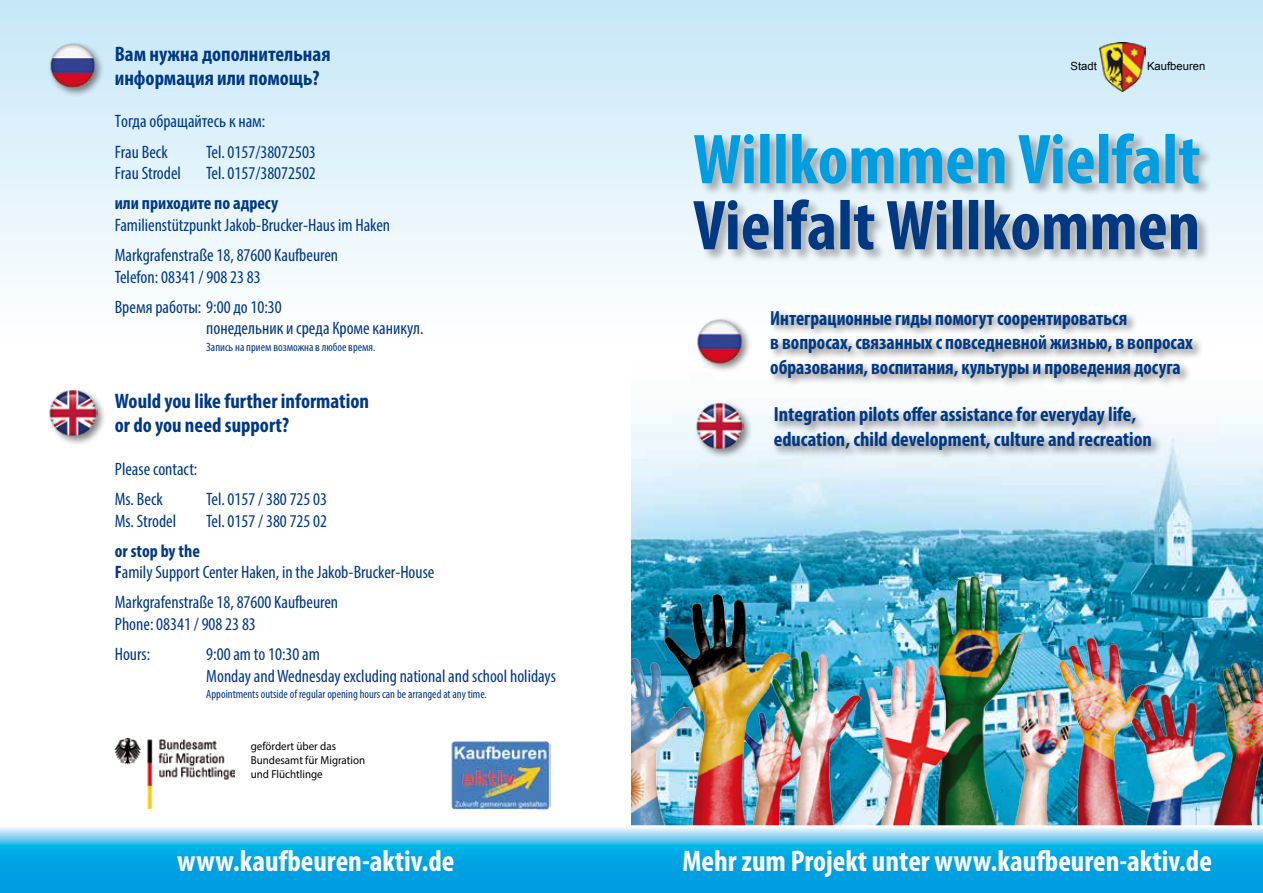
<style>
.page{position:relative;width:1263px;height:893px;background:#fff}
.page>*{position:absolute;margin:0;border:0;box-sizing:border-box;transform-origin:0 0}
.t1{font:700 condensed 30px "Myriad Pro";color:#fff}
.t2{font:700 condensed 21px/24px "Myriad Pro";color:#003882}
.t3{font:700 condensed 20.55px/24.6px "Myriad Pro";color:#003882;scale:.95 1}
.t4{font:700 condensed 20.55px/24.6px "Myriad Pro";color:#003882}
.t5{font:condensed 18px/30.2px "Myriad Pro";color:#003882}
.t6{font:700 condensed 18px "Myriad Pro";color:#003882}
.t7{font:condensed 12px "Myriad Pro";color:#003882}
.t8{font:11.55px/14px "Myriad Pro";color:#000;scale:.95 1}
.t9{font:11.25px "Arial";color:#000}
.s1{font-weight:700}
</style>
<div class="page">
<div style="left:0;top:0;width:1263px;height:345px;background:linear-gradient(to bottom,#c5e7f8,#fff)"></div>
<img style="left:631px;top:416px;width:632px;height:103px">
<div style="left:693px;top:133px;width:520px;height:130px;background:#000;opacity:.3"></div>
<svg style="left:693px;top:199px;width:504px;height:51px;background:#708fb4"></svg>
<svg style="left:694px;top:133px;width:505px;height:51px;background:#6abcdf"></svg>
<img style="left:631px;top:519px;width:632px;height:306px">
<svg style="left:0;top:827px;width:1263px;height:66px;background:#27b1e6"></svg>
<img style="left:114px;top:738px;width:121px;height:70px">
<img style="left:451px;top:741px;width:100px;height:69px">
<div style="left:771px;top:404px;width:391px;height:56px;background:#000;opacity:.5"></div>
<img style="left:1100px;top:43px;width:45px;height:48px">
<div style="left:768px;top:308px;width:436px;height:81px;background:#000;opacity:.5"></div>
<div style="left:694px;top:400px;width:59px;height:60px;background:#000;opacity:.5"></div>
<img style="left:695px;top:402px;width:48px;height:49px">
<div style="left:694px;top:316px;width:59px;height:58px;background:#000;opacity:.5"></div>
<img style="left:695px;top:317px;width:48px;height:47px">
<div style="left:48px;top:40px;width:58px;height:59px;background:#000;opacity:.5"></div>
<img style="left:48px;top:41px;width:49px;height:48px">
<div style="left:48px;top:387px;width:59px;height:60px;background:#000;opacity:.5"></div>
<img style="left:49px;top:388px;width:48px;height:50px">
<p class="t2" style="left:115px;top:41px;width:217px">Вам нужна дополнительная информация или помощь?</p>
<p class="t5" style="left:115px;top:106px;width:152px">Tогда обращайтесь к нам:<br>Frau Beck</p>
<p class="t5" style="left:206px;top:136px;width:111px">Tel. 0157/38072503</p>
<p class="t5" style="left:115px;top:158px;width:68px">Frau Strodel</p>
<p class="t5" style="left:206px;top:158px;width:111px">Tel. 0157/38072502</p>
<p class="t6" style="left:115px;top:192px;width:165px">или приходите по адресу</p>
<p class="t5" style="left:115px;top:210px;width:277px">Familienstützpunkt Jakob-Brucker-Haus im Haken<br>Markgrafenstraße 18, 87600 Kaufbeuren</p>
<p class="t5" style="left:115px;top:261px;width:168px">Telefon: 08341 / 908 23 83<br>Время работы: 9:00 до 10:30</p>
<p class="t5" style="left:206px;top:313px;width:219px">понедельник и среда Кроме каникул.</p>
<p class="t7" style="left:206px;top:340px;width:171px">Запись на прием возможна в любое время.</p>
<p class="t2" style="left:115px;top:389px;width:256px">Would you like further information or do you need support?</p>
<p class="t5" style="left:115px;top:454px;width:84px">Please contact:<br>Ms. Beck</p>
<p class="t5" style="left:206px;top:484px;width:122px">Tel. 0157 / 380 725 03</p>
<p class="t5" style="left:115px;top:505px;width:63px">Ms. Strodel</p>
<p class="t5" style="left:206px;top:505px;width:122px">Tel. 0157 / 380 725 02</p>
<p class="t5" style="left:115px;top:540px;width:321px;line-height:21.6px"><span class="s1">or stop by the<br>F</span>amily Support Center Haken, in the Jakob-Brucker-House</p>
<p class="t5" style="left:115px;top:591px;width:225px;line-height:21.6px">Markgrafenstraße 18, 87600 Kaufbeuren<br>Phone: 08341 / 908 23 83</p>
<p class="t5" style="left:115px;top:639px;width:37px">Hours:</p>
<p class="t5" style="left:206px;top:643px;width:351px;line-height:21.6px">9:00 am to 10:30 am<br>Monday and Wednesday excluding national and school holidays</p>
<p class="t7" style="left:206px;top:687px;width:282px">Appointments outside of regular opening hours can be arranged at any time.</p>
<p class="t8" style="left:251px;top:739px;width:122px">gefördert über das<br>Bundesamt für Migration und Flüchtlinge</p>
<p class="t9" style="left:1070px;top:58px;width:28px">Stadt</p>
<p class="t9" style="left:1147px;top:58px;width:60px">Kaufbeuren</p>
<p class="t3" style="left:770px;top:305px;width:446px">Интеграционные гиды помогут соорентироваться<br>в вопросах, связанных с повседневной жизнью, в вопросах образования, воспитания, культуры и проведения досуга</p>
<p class="t4" style="left:774px;top:402px;width:380px">Integration pilots offer assistance for everyday life, education, child development, culture and recreation</p>
<h1 class="t1" style="left:177px;top:842px;width:279px">www.kaufbeuren-aktiv.de</h1>
<h1 class="t1" style="left:682px;top:842px;width:531px">Mehr zum Projekt unter www.kaufbeuren-aktiv.de</h1>
</div>
